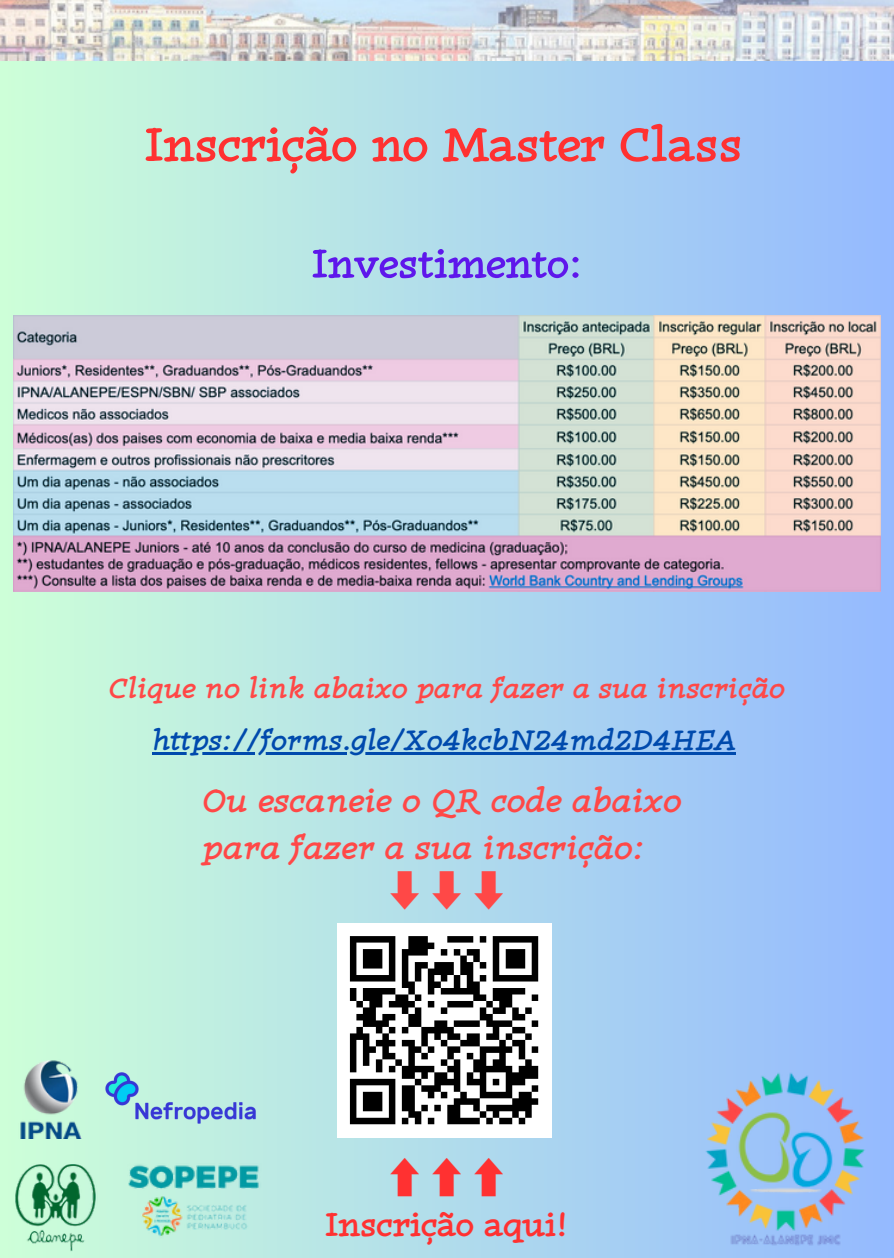
<style>
.page{position:relative;width:894px;height:1258px;background:#fff}
.page>*{position:absolute;margin:0;border:0;box-sizing:border-box;transform-origin:0 0}
.t1{font:700 60px "Radcliffe Hand";color:#ff3131}
.t2{font:700 51px "Radcliffe Hand";color:#5e17eb}
.t3{font:italic 700 42px "Radcliffe Hand";color:#ff4847}
.t4{font:700 42px/42.6px "Radcliffe Hand";color:#ff3131}
.t5{font:700 42px "Noto Sans CJ Ksc";color:#ff4847}
.t6{font:italic 700 36px "Radcliffe Hand";color:#ff4847}
.t7{font:italic 700 36px "Radcliffe Hand";color:#004aad}
.s1{font-family:"Noto Sans CJ Ksc"}
</style>
<div class="page">
<div style="left:0;top:0;width:893px;height:1258px;background:linear-gradient(to right,#cdffd8,#94b9fe)"></div>
<img style="left:703px;top:1066px;width:162px;height:189px">
<img style="left:0;top:0;width:893px;height:61px">
<div style="left:337px;top:923px;width:214px;height:214px;background:#fff"></div>
<svg style="left:349px;top:936px;width:190px;height:189px"></svg>
<img style="left:14px;top:315px;width:866px;height:277px">
<hr style="left:152px;top:752px;width:583px;height:2px;background:#004aad">
<img style="left:14px;top:1163px;width:83px;height:90px">
<img style="left:127px;top:1163px;width:135px;height:77px">
<img style="left:12px;top:1059px;width:77px;height:79px">
<img style="left:99px;top:1066px;width:162px;height:63px">
<p class="t1" style="left:145px;top:105px;width:599px">Inscrição no Master Class</p>
<p class="t2" style="left:312px;top:230px;width:271px">Investimento:</p>
<h3 class="t6" style="left:108px;top:664px;width:677px">Clique no link abaixo para fazer a sua inscrição</h3>
<p class="t7" style="left:152px;top:716px;width:584px">https://forms.gle/Xo4kcbN24md2D4HEA</p>
<p class="t3" style="left:202px;top:773px;width:480px">Ou escaneie o QR code abaixo</p>
<p class="t3" style="left:202px;top:820px;width:444px">para fazer a sua inscrição:</p>
<p class="t5" style="left:383px;top:857px;width:100px">⬇︎⬇︎⬇︎</p>
<p class="t4" style="left:325px;top:1157px;width:244px;text-indent:58px"><span class="s1">⬆︎⬆︎⬆︎<br></span>Inscrição aqui!</p>
</div>
